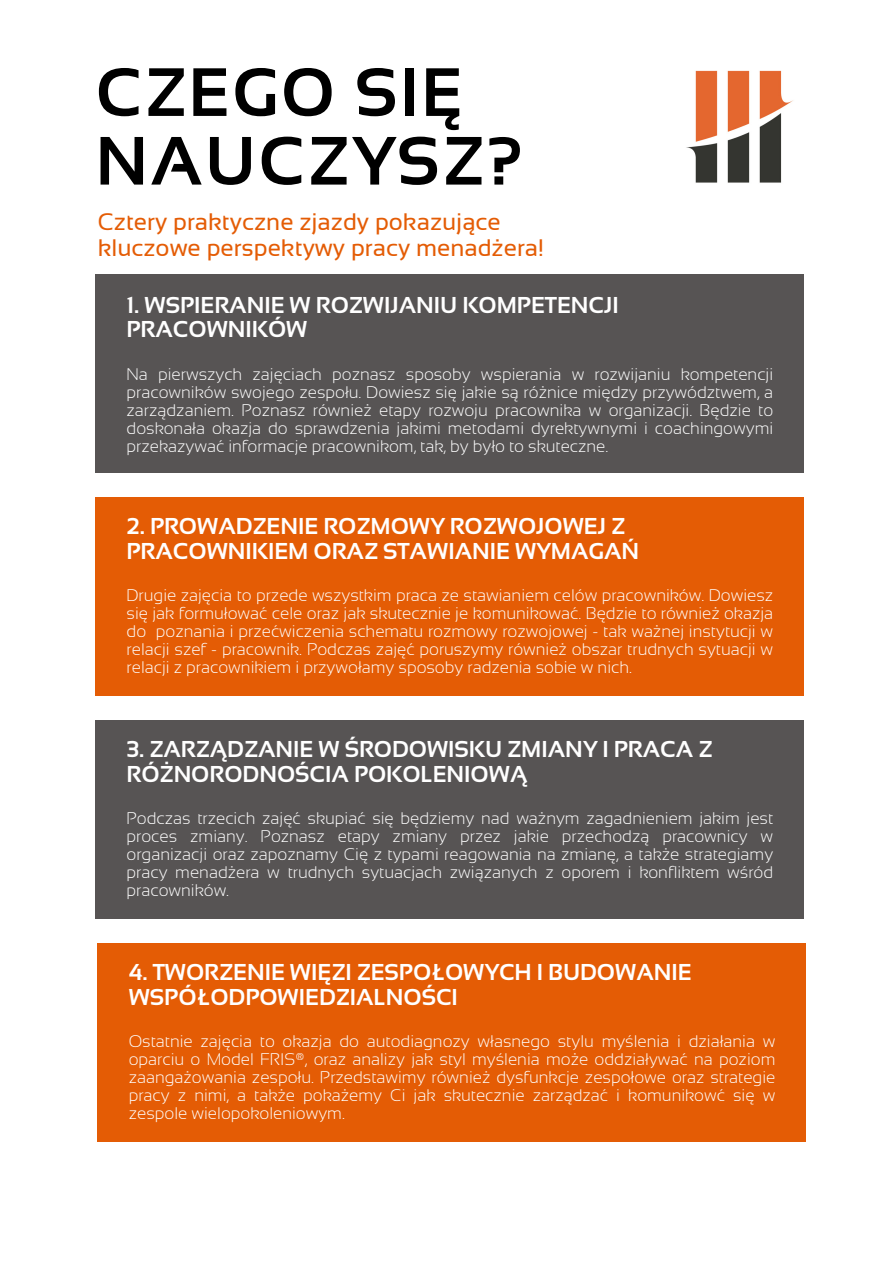
<style>
.page{position:relative;width:894px;height:1264px;background:#fff}
.page>*{position:absolute;margin:0;border:0;box-sizing:border-box;transform-origin:0 0}
.t1{font:700 68.1px/68.7px "Sansation";letter-spacing:.035em;color:#000}
.t2{font:23.85px/25.8px "Sansation";color:#e45c05}
.t3{font:700 22.95px/24.8px "Sansation";color:#fff}
.t4{font:300 16.8px/18px "Sansation";color:#fff;text-align:justify}
</style>
<div class="page">
<div style="left:95px;top:274px;width:708px;height:198px;background:#575454"></div>
<img style="left:686px;top:70px;width:107px;height:113px">
<div style="left:95px;top:497px;width:708px;height:198px;background:#e45c05"></div>
<div style="left:95px;top:720px;width:708px;height:198px;background:#575454"></div>
<div style="left:98px;top:943px;width:707px;height:198px;background:#e45c05"></div>
<p class="t1" style="left:95px;top:58px;width:429px">CZEGO SIĘ<br>NAUCZYSZ?</p>
<h3 class="t2" style="left:98px;top:209px;width:447px">Cztery praktyczne zjazdy pokazujące kluczowe perspektywy pracy menadżera!</h3>
<h2 class="t3" style="left:126px;top:292px;width:493px">1. WSPIERANIE W ROZWIJANIU KOMPETENCJI<br>PRACOWNIKÓW</h2>
<p class="t4" style="left:126px;top:365px;width:648px">Na pierwszych zajęciach poznasz sposoby wspierania w rozwijaniu kompetencji pracowników swojego zespołu. Dowiesz się jakie są różnice między przywództwem, a zarządzaniem. Poznasz również etapy rozwoju pracownika w organizacji. Będzie to doskonała okazja do sprawdzenia jakimi metodami dyrektywnymi i coachingowymi przekazywać informacje pracownikom, tak, by było to skuteczne.</p>
<h2 class="t3" style="left:126px;top:514px;width:514px">2. PROWADZENIE ROZMOWY ROZWOJOWEJ Z<br>PRACOWNIKIEM ORAZ STAWIANIE WYMAGAŃ</h2>
<p class="t4" style="left:126px;top:586px;width:648px">Drugie zajęcia to przede wszystkim praca ze stawianiem celów pracowników. Dowiesz się jak formułować cele oraz jak skutecznie je komunikować. Będzie to również okazja do poznania i przećwiczenia schematu rozmowy rozwojowej - tak ważnej instytucji w relacji szef - pracownik. Podczas zajęć poruszymy również obszar trudnych sytuacji w relacji z pracownikiem i przywołamy sposoby radzenia sobie w nich.</p>
<h2 class="t3" style="left:126px;top:737px;width:587px">3. ZARZĄDZANIE W ŚRODOWISKU ZMIANY I PRACA Z<br>RÓŻNORODNOŚCIA POKOLENIOWĄ</h2>
<p class="t4" style="left:126px;top:809px;width:648px">Podczas trzecich zajęć skupiać się będziemy nad ważnym zagadnieniem jakim jest proces zmiany. Poznasz etapy zmiany przez jakie przechodzą pracownicy w organizacji oraz zapoznamy Cię z typami reagowania na zmianę, a także strategiamy pracy menadżera w trudnych sytuacjach związanych z oporem i konfliktem wśród pracowników.</p>
<h2 class="t3" style="left:129px;top:959px;width:564px">4. TWORZENIE WIĘZI ZESPOŁOWYCH I BUDOWANIE<br>WSPÓŁODPOWIEDZIALNOŚCI</h2>
<p class="t4" style="left:129px;top:1032px;width:648px">Ostatnie zajęcia to okazja do autodiagnozy własnego stylu myślenia i działania w oparciu o Model FRIS®, oraz analizy jak styl myślenia może oddziaływać na poziom zaangażowania zespołu. Przedstawimy również dysfunkcje zespołowe oraz strategie pracy z nimi, a także pokażemy Ci jak skutecznie zarządzać i komunikowć się w zespole wielopokoleniowym.</p>
<h2 class="t3" style="left:122px;top:1064px;width:495px">7. INTEGRACJA UMIEJĘTNOŚCI TRENERSKICH</h2>
</div>
